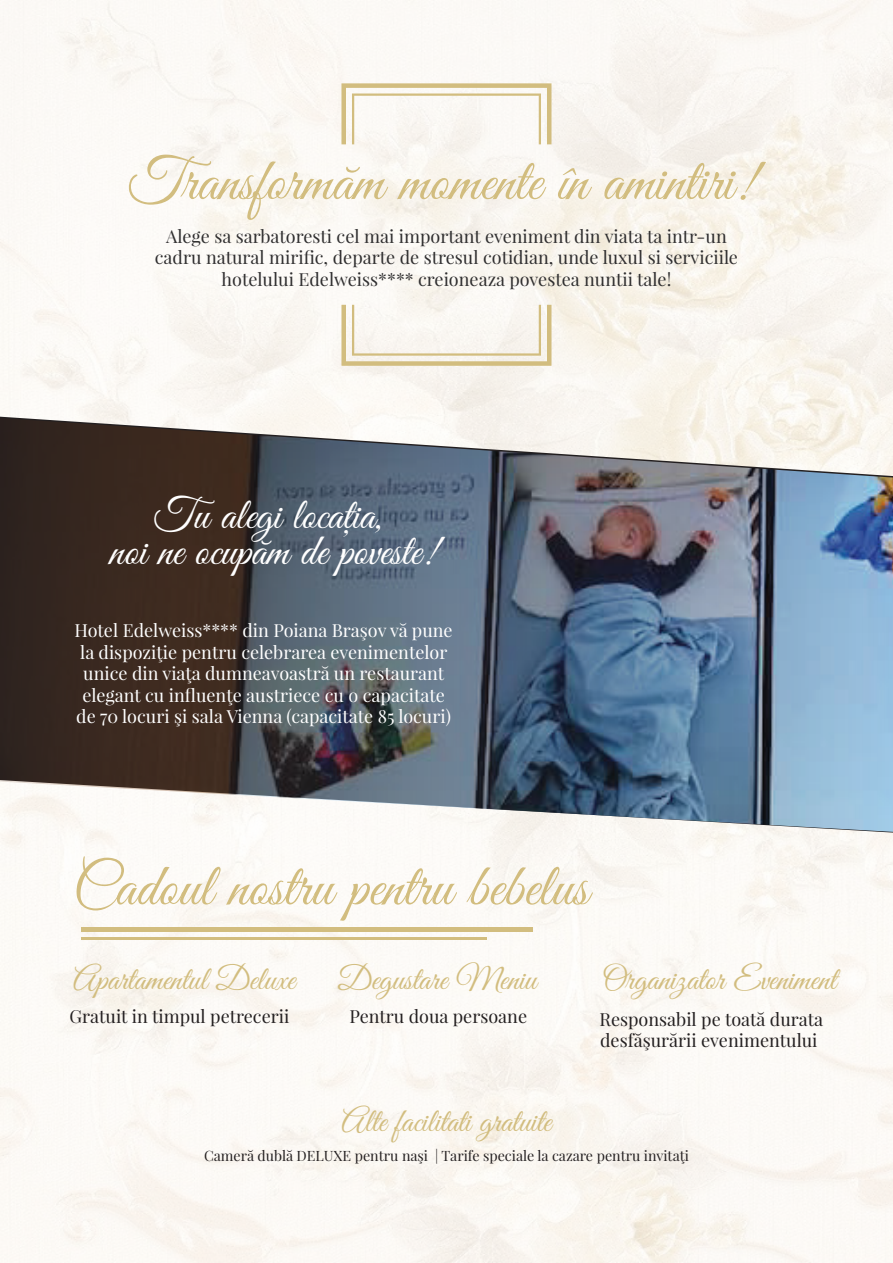
<style>
.page{position:relative;width:893px;height:1263px;background:#fff}
.page>*{position:absolute;margin:0;border:0;box-sizing:border-box;transform-origin:0 0}
.t1{font:60px "Great Vibes";color:#d2bd7f}
.t2{font:43.95px/36px "Great Vibes";color:#fff;text-align:center}
.t3{font:33px "Great Vibes";color:#d2bd7f}
.t4{font:18px/21.6px "Playfair Display";color:#fff;text-align:center}
.t5{font:18px/21.6px "Playfair Display";color:#2f2e2f;text-align:center}
.t6{font:18px/21.6px "Playfair Display";color:#231f20}
.t7{font:14.25px "Playfair Display";color:#231f20}
</style>
<div class="page">
<svg style="left:341px;top:83px;width:210px;height:61px"></svg>
<svg style="left:341px;top:305px;width:210px;height:61px"></svg>
<img style="left:0;top:418px;width:893px;height:414px">
<hr style="left:81px;top:927px;width:452px;height:4px;background:#d2bd7f">
<hr style="left:81px;top:937px;width:406px;height:2px;background:#d2bd7f">
<h1 class="t1" style="left:127px;top:148px;width:629px">Transformăm momente în amintiri!</h1>
<p class="t5" style="left:155px;top:225px;width:585px">Alege sa sarbatoresti cel mai important eveniment din viata ta intr-un cadru natural mirific, departe de stresul cotidian, unde luxul si serviciile hotelului Edelweiss**** creioneaza povestea nuntii tale!</p>
<h2 class="t2" style="left:110px;top:500px;width:329px">Tu alegi locaţia,<br>noi ne ocupăm de poveste!</h2>
<p class="t4" style="left:74px;top:619px;width:380px">Hotel Edelweiss**** din Poiana Braşov vă pune la dispoziţie pentru celebrarea evenimentelor unice din viaţa dumneavoastră un restaurant elegant cu influenţe austriece cu o capacitate de 70 locuri şi sala Vienna (capacitate 85 locuri)</p>
<h1 class="t1" style="left:73px;top:853px;width:517px">Cadoul nostru pentru bebelus</h1>
<h3 class="t3" style="left:73px;top:961px;width:224px">Apartamentul Deluxe</h3>
<p class="t6" style="left:70px;top:1005px;width:221px">Gratuit in timpul petrecerii</p>
<h3 class="t3" style="left:338px;top:961px;width:200px">Degustare Meniu</h3>
<p class="t6" style="left:349px;top:1005px;width:179px">Pentru doua persoane</p>
<h3 class="t3" style="left:602px;top:961px;width:236px">Organizator Eveniment</h3>
<p class="t6" style="left:599px;top:1008px;width:225px">Responsabil pe toată durata desfăşurării evenimentului</p>
<h3 class="t3" style="left:342px;top:1103px;width:211px">Alte facilitati gratuite</h3>
<p class="t7" style="left:204px;top:1146px;width:486px">Cameră dublă DELUXE pentru naşi | Tarife speciale la cazare pentru invitaţi</p>
</div>
